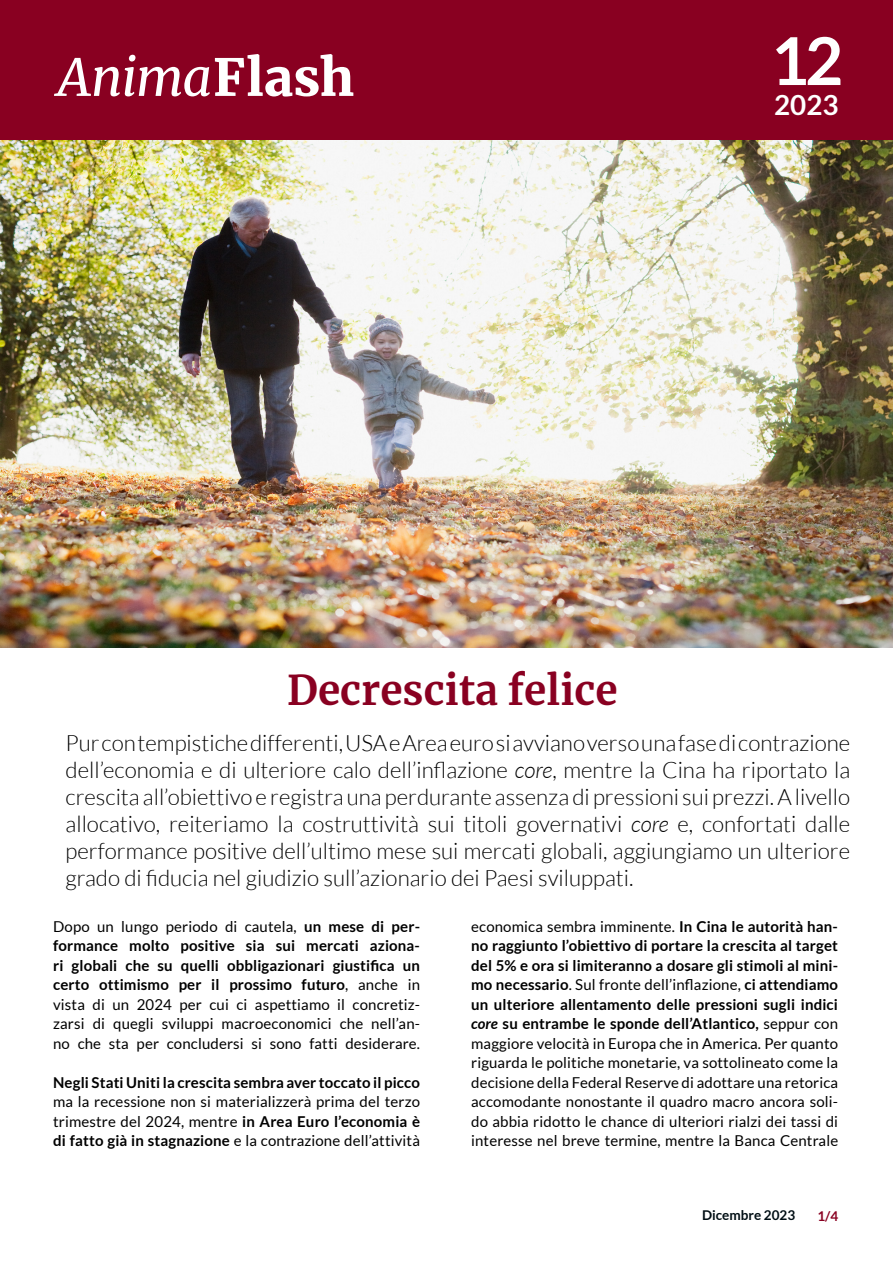
<style>
.page{position:relative;width:893px;height:1263px;background:#fff}
.page>*{position:absolute;margin:0;border:0;box-sizing:border-box;transform-origin:0 0}
.t1{font:700 66px "Lato";color:#fff}
.t2{font:700 40.5px "Merriweather";color:#890021}
.t3{font:700 27.75px "Lato";color:#fff}
.t4{font:300 22.5px/27px "Lato";color:#000;text-align:justify}
.t5{font:15px/19.5px "Lato";letter-spacing:.01em;color:#000;text-align:justify}
.t6{font:700 15px "Lato";letter-spacing:.01em;color:#000}
.t7{font:700 13.5px "Lato";color:#000e14}
.t8{font:700 13.5px "Lato";color:#890021}
.s1{font-style:italic}
.s2{font-weight:700}
.s3{font-weight:700;font-style:italic}
</style>
<div class="page">
<div style="left:0;top:0;width:893px;height:141px;background:#890021"></div>
<svg style="left:54px;top:54px;width:299px;height:43px"></svg>
<img style="left:0;top:140px;width:893px;height:508px">
<h1 class="t1" style="left:771px;top:23px;width:74px">12</h1>
<h3 class="t3" style="left:774px;top:89px;width:66px">2023</h3>
<h2 class="t2" style="left:287px;top:663px;width:332px">Decrescita felice</h2>
<p class="t4" style="left:66px;top:729px;width:786px">Pur con tempistiche differenti, USA e Area euro si avviano verso una fase di contrazione dell’economia e di ulteriore calo dell’inflazione <span class="s1">core</span>, mentre la Cina ha riportato la crescita all’obiettivo e registra una perdurante assenza di pressioni sui prezzi. A livello allocativo, reiteriamo la costruttività sui titoli governativi <span class="s1">core</span> e, confortati dalle performance positive dell’ultimo mese sui mercati globali, aggiungiamo un ulteriore grado di fiducia nel giudizio sull’azionario dei Paesi sviluppati.</p>
<p class="t5" style="left:53px;top:916px;width:368px">Dopo un lungo periodo di cautela, <span class="s2">un mese di per&shy;formance molto positive sia sui mercati aziona&shy;ri globali che su quelli obbligazionari giustifica un certo ottimismo per il prossimo futuro</span>, anche in vista di un 2024 per cui ci aspettiamo il concretiz&shy;zarsi di quegli sviluppi macroeconomici che nell’an&shy;no che sta per concludersi si sono fatti desiderare.</p>
<p class="t6" style="left:53px;top:1073px;width:368px">Negli Stati Uniti la crescita sembra aver toccato il picco</p>
<p class="t5" style="left:53px;top:1092px;width:368px">ma la recessione non si materializzerà prima del terzo trimestre del 2024, mentre <span class="s2">in Area Euro l’economia è di fatto già in stagnazione</span> e la contrazione dell’attività</p>
<p class="t5" style="left:471px;top:916px;width:368px">economica sembra imminente. <span class="s2">In Cina le autorità han&shy;no raggiunto l’obiettivo di portare la crescita al target del 5% e ora si limiteranno a dosare gli stimoli al mini&shy;mo necessario</span>. Sul fronte dell’inflazione, <span class="s2">ci attendiamo un ulteriore allentamento delle pressioni sugli indici </span><span class="s3">core</span> <span class="s2">su entrambe le sponde dell’Atlantico,</span> seppur con maggiore velocità in Europa che in America. Per quanto riguarda le politiche monetarie, va sottolineato come la decisione della Federal Reserve di adottare una retorica accomodante nonostante il quadro macro ancora soli&shy;do abbia ridotto le chance di ulteriori rialzi dei tassi di interesse nel breve termine, mentre la Banca Centrale</p>
<p class="t7" style="left:702px;top:1207px;width:95px">Dicembre 2023</p>
<p class="t8" style="left:817px;top:1208px;width:22px">1/4</p>
</div>
